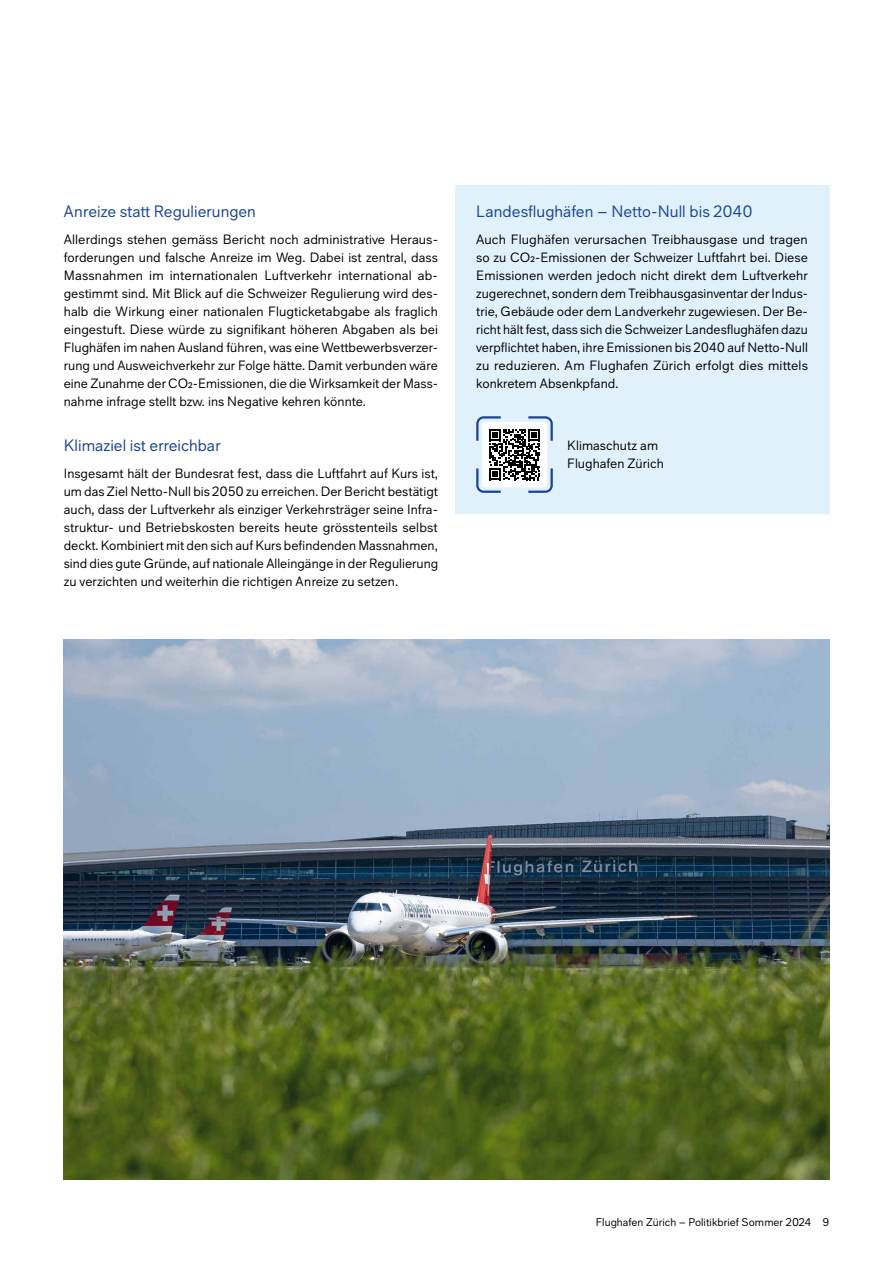
<style>
.page{position:relative;width:893px;height:1263px;background:#fff}
.page>*{position:absolute;margin:0;border:0;box-sizing:border-box;transform-origin:0 0}
.t1{font:16.5px "Zurich Airport";color:#194393}
.t2{font:13.5px/18px "Zurich Airport";letter-spacing:.005em;color:#000}
.t3{font:11.25px "Zurich Airport";letter-spacing:.005em;color:#000}
</style>
<div class="page">
<img style="left:64px;top:640px;width:765px;height:540px">
<div style="left:455px;top:185px;width:374px;height:329px;background:#e0f1fb"></div>
<svg style="left:476px;top:416px;width:77px;height:77px"></svg>
<p class="t1" style="left:64px;top:201px;width:194px">Anreize statt Regulierungen</p>
<p class="t2" style="left:64px;top:230px;width:376px">Allerdings stehen gemäss Bericht noch administrative Heraus&shy;forderungen und falsche Anreize im Weg. Dabei ist zentral, dass Massnahmen im internationalen Luftverkehr international ab&shy;gestimmt sind. Mit Blick auf die Schweizer Regulierung wird des&shy;halb die Wirkung einer nationalen Flugticketabgabe als fraglich eingestuft. Diese würde zu signifikant höheren Abgaben als bei Flughäfen im nahen Ausland führen, was eine Wettbewerbsverzer&shy;rung und Ausweichverkehr zur Folge hätte. Damit verbunden wäre eine Zunahme der CO2-Emissionen, die die Wirksamkeit der Mass&shy;nahme infrage stellt bzw. ins Negative kehren könnte.</p>
<p class="t1" style="left:64px;top:435px;width:158px">Klimaziel ist erreichbar</p>
<p class="t2" style="left:64px;top:464px;width:376px;text-align:justify">Insgesamt hält der Bundesrat fest, dass die Luftfahrt auf Kurs ist, um das Ziel Netto-Null bis 2050 zu erreichen. Der Bericht bestätigt auch, dass der Luftverkehr als einziger Verkehrsträger seine Infra&shy;struktur- und Betriebskosten bereits heute grösstenteils selbst deckt. Kombiniert mit den sich auf Kurs befindenden Massnahmen, sind dies gute Gründe, auf nationale Alleingänge in der Regulierung zu verzichten und weiterhin die richtigen Anreize zu setzen.</p>
<p class="t1" style="left:476px;top:201px;width:278px">Landesflughäfen – Netto-Null bis 2040</p>
<p class="t2" style="left:476px;top:230px;width:333px;text-align:justify">Auch Flughäfen verursachen Treibhausgase und tragen so zu CO2-Emissionen der Schweizer Luftfahrt bei. Diese Emissionen werden jedoch nicht direkt dem Luftverkehr zugerechnet, sondern dem Treibhausgasinventar der Indus&shy;trie, Gebäude oder dem Landverkehr zugewiesen. Der Be&shy;richt hält fest, dass sich die Schweizer Landesflughäfen dazu verpflichtet haben, ihre Emissionen bis 2040 auf Netto-Null zu reduzieren. Am Flughafen Zürich erfolgt dies mittels konkretem Absenkpfand.</p>
<p class="t2" style="left:567px;top:436px;width:98px">Klimaschutz am<br>Flughafen Zürich</p>
<p class="t3" style="left:596px;top:1215px;width:235px">Flughafen Zürich – Politikbrief Sommer 2024 9</p>
</div>
